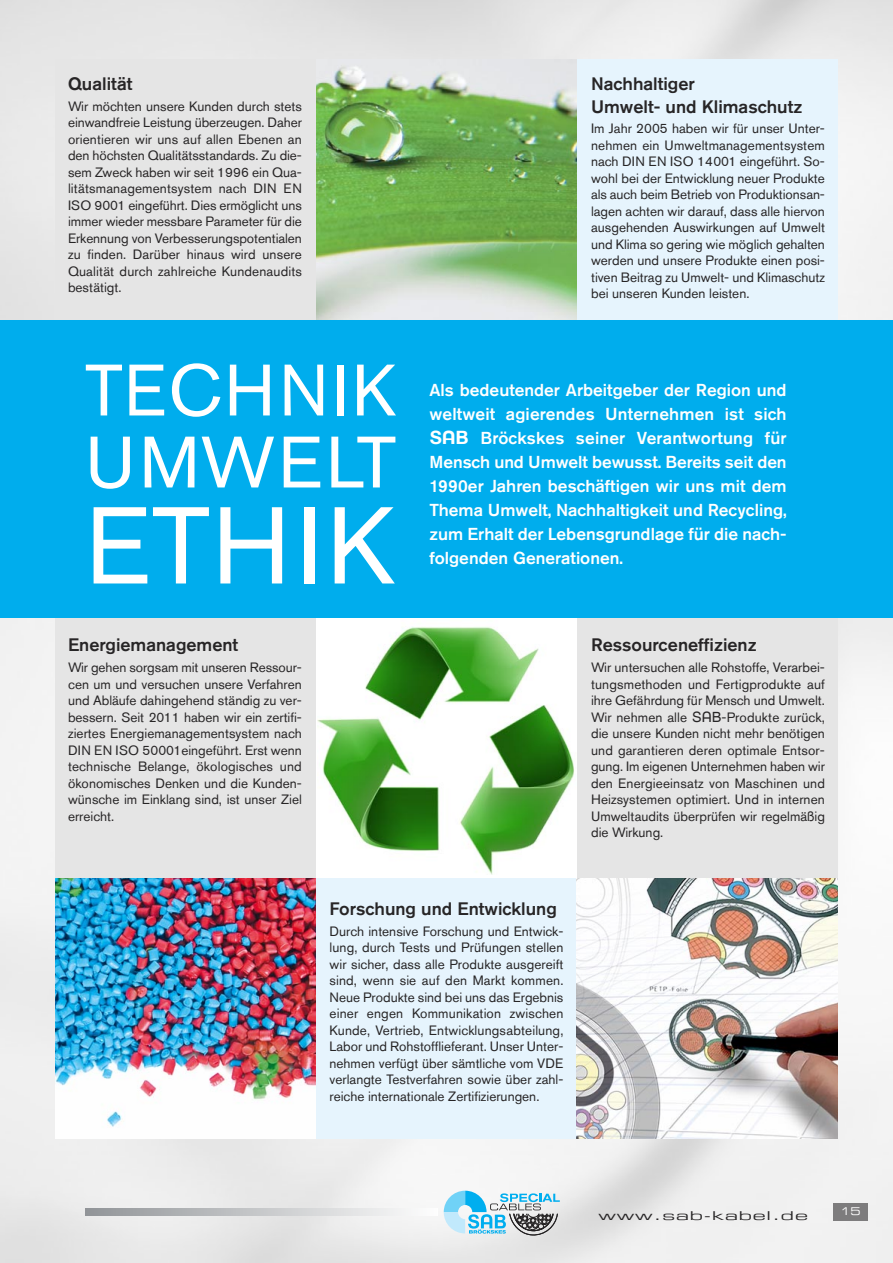
<style>
.page{position:relative;width:893px;height:1263px;background:#fff}
.page>*{position:absolute;margin:0;border:0;box-sizing:border-box;transform-origin:0 0}
.t1{font:108px "Akzidenz Grotesk Std";letter-spacing:.035em;color:#fff}
.t2{font:72px "Akzidenz Grotesk Std";letter-spacing:.035em;color:#fff}
.t3{font:500 18px/22.5px "Akzidenz Grotesk Std";color:#272526}
.t4{font:500 17.25px/24px "Akzidenz Grotesk Std";color:#fff;text-align:justify}
.t5{font:13.5px/16.5px "Akzidenz Grotesk Std";color:#272526;text-align:justify}
.t6{font:12px "Eurostile Extended Two";letter-spacing:.05em;color:#272526;scale:1.4 1}
.t7{font:10.5px "Eurostile Extended Two";color:#fff}
.s1{font-family:"SA Bbold B";font-weight:400}
.s2{font-family:"SAB"}
</style>
<div class="page">
<img style="left:0;top:0;width:893px;height:1263px">
<div style="left:833px;top:1203px;width:34px;height:17px;background:#7d7c7d"></div>
<div style="left:55px;top:60px;width:261px;height:260px;background:#e5e5e5"></div>
<img style="left:316px;top:60px;width:261px;height:260px">
<div style="left:577px;top:60px;width:260px;height:260px;background:#e6f4fd"></div>
<div style="left:55px;top:617px;width:261px;height:261px;background:#e5e5e5"></div>
<div style="left:316px;top:617px;width:261px;height:261px;background:#fff"></div>
<img style="left:317px;top:627px;width:258px;height:247px">
<div style="left:577px;top:617px;width:260px;height:261px;background:#e5e5e5"></div>
<img style="left:55px;top:878px;width:261px;height:261px">
<div style="left:316px;top:878px;width:261px;height:261px;background:#e6f4fd"></div>
<img style="left:577px;top:878px;width:260px;height:261px">
<svg style="left:444px;top:1191px;width:116px;height:45px"></svg>
<svg style="left:85px;top:1209px;width:353px;height:6px;background:#c7c8ca"></svg>
<div style="left:0;top:320px;width:893px;height:298px;background:#00aded"></div>
<p class="t3" style="left:68px;top:72px;width:66px">Qualität</p>
<p class="t5" style="left:68px;top:98px;width:235px">Wir möchten unsere Kunden durch stets einwandfreie Leistung überzeugen. Daher orientieren wir uns auf allen Ebenen an den höchsten Qualitätsstandards. Zu die&shy;sem Zweck haben wir seit 1996 ein Qua&shy;litätsmanagementsystem nach DIN EN ISO 9001 eingeführt. Dies ermöglicht uns immer wieder messbare Parameter für die Erkennung von Verbesserungspotentialen zu finden. Darüber hinaus wird unsere Qualität durch zahlreiche Kundenaudits bestätigt.</p>
<p class="t2" style="left:85px;top:348px;width:312px">TECHNIK</p>
<p class="t2" style="left:85px;top:420px;width:313px">UMWELT</p>
<p class="t1" style="left:85px;top:482px;width:311px">ETHIK</p>
<p class="t3" style="left:68px;top:633px;width:172px">Energiemanagement</p>
<p class="t5" style="left:68px;top:659px;width:235px">Wir gehen sorgsam mit unseren Ressour&shy;cen um und versuchen unsere Verfahren und Abläufe dahingehend ständig zu ver&shy;bessern. Seit 2011 haben wir ein zertifi&shy;ziertes Energiemanagementsystem nach DIN EN ISO 50001eingeführt. Erst wenn technische Belange, ökologisches und ökonomisches Denken und die Kunden&shy;wünsche im Einklang sind, ist unser Ziel erreicht.</p>
<p class="t3" style="left:591px;top:72px;width:213px">Nachhaltiger<br>Umwelt- und Klimaschutz</p>
<p class="t5" style="left:591px;top:120px;width:235px">Im Jahr 2005 haben wir für unser Unter&shy;nehmen ein Umweltmanagementsystem nach DIN EN ISO 14001 eingeführt. So&shy;wohl bei der Entwicklung neuer Produkte als auch beim Betrieb von Produktionsan&shy;lagen achten wir darauf, dass alle hiervon ausgehenden Auswirkungen auf Umwelt und Klima so gering wie möglich gehalten werden und unsere Produkte einen posi&shy;tiven Beitrag zu Umwelt- und Klimaschutz bei unseren Kunden leisten.</p>
<p class="t4" style="left:429px;top:377px;width:359px">Als bedeutender Arbeitgeber der Region und weltweit agierendes Unternehmen ist sich <span class="s1">S</span> Bröckskes seiner Verantwortung für Mensch und Umwelt bewusst. Bereits seit den 1990er Jahren beschäftigen wir uns mit dem Thema Umwelt, Nachhaltigkeit und Recycling, zum Erhalt der Lebensgrundlage für die nach&shy;folgenden Generationen.</p>
<p class="t3" style="left:591px;top:633px;width:167px">Ressourceneffizienz</p>
<p class="t5" style="left:591px;top:659px;width:235px">Wir untersuchen alle Rohstoffe, Verarbei&shy;tungsmethoden und Fertigprodukte auf ihre Gefährdung für Mensch und Umwelt.<br>Wir nehmen alle <span class="s2">S</span>-Produkte zurück, die unsere Kunden nicht mehr benötigen und garantieren deren optimale Entsor&shy;gung. Im eigenen Unternehmen haben wir den Energieeinsatz von Maschinen und Heizsystemen optimiert. Und in internen Umweltaudits überprüfen wir regelmäßig die Wirkung.</p>
<p class="t3" style="left:330px;top:897px;width:229px">Forschung und Entwicklung</p>
<p class="t5" style="left:330px;top:923px;width:235px">Durch intensive Forschung und Entwick&shy;lung, durch Tests und Prüfungen stellen wir sicher, dass alle Produkte ausgereift sind, wenn sie auf den Markt kommen.<br>Neue Produkte sind bei uns das Ergebnis einer engen Kommunikation zwischen Kunde, Vertrieb, Entwicklungsabteilung, Labor und Rohstofflieferant. Unser Unter&shy;nehmen verfügt über sämtliche vom VDE verlangte Testverfahren sowie über zahl&shy;reiche internationale Zertifizierungen.</p>
<p class="t6" style="left:598px;top:1207px;width:151px">www.sab-kabel.de</p>
<p class="t7" style="left:840px;top:1204px;width:22px">15</p>
</div>
